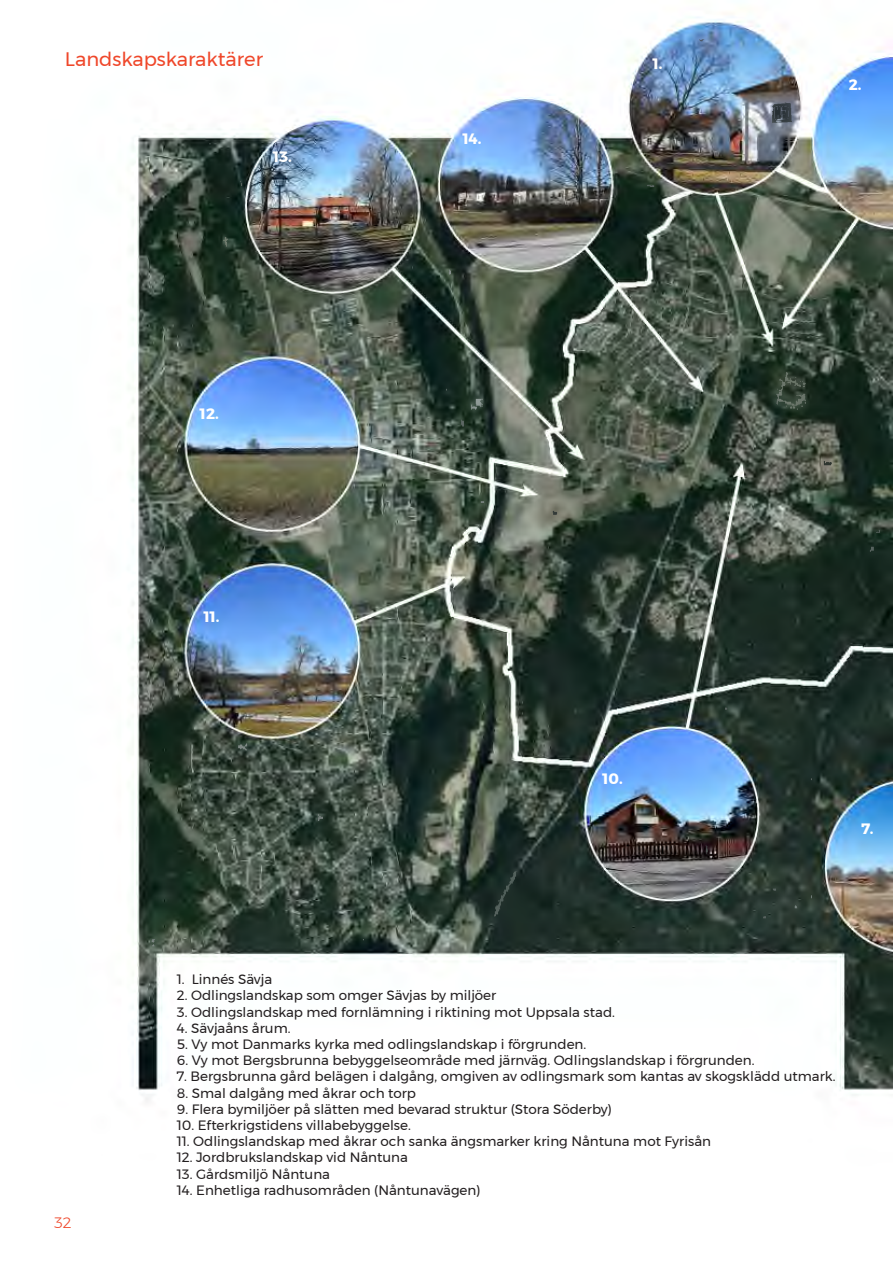
<style>
.page{position:relative;width:893px;height:1263px;background:#fff}
.page>*{position:absolute;margin:0;border:0;box-sizing:border-box;transform-origin:0 0}
.rubrik3{font:19.5px "Montserrat";color:#ef472a}
.t1{font:700 15px "Montserrat";color:#fff}
.t2{font:300 15px "Montserrat";color:#ef472a}
.t3{font:13.5px "Montserrat";color:#231f20}
</style>
<div class="page">
<img style="left:131px;top:17px;width:762px;height:1085px">
<p class="rubrik3" style="left:65px;top:44px;width:200px">Landskapskaraktärer</p>
<p class="t1" style="left:273px;top:145px;width:20px">13.</p>
<p class="t1" style="left:463px;top:127px;width:20px">14.</p>
<p class="t1" style="left:653px;top:52px;width:11px">1.</p>
<p class="t1" style="left:849px;top:73px;width:14px">2.</p>
<p class="t2" style="left:54px;top:1211px;width:19px">32</p>
<p class="t1" style="left:200px;top:402px;width:20px">12.</p>
<p class="t1" style="left:204px;top:605px;width:17px">11.</p>
<p class="t1" style="left:602px;top:767px;width:22px">10.</p>
<p class="t1" style="left:861px;top:816px;width:13px">7.</p>
<p class="t3" style="left:177px;top:969px;width:97px">1. Linnés Sävja</p>
<p class="t3" style="left:177px;top:985px;width:321px">2. Odlingslandskap som omger Sävjas by miljöer</p>
<p class="t3" style="left:177px;top:1001px;width:440px">3. Odlingslandskap med fornlämning i riktining mot Uppsala stad.</p>
<p class="t3" style="left:177px;top:1018px;width:115px">4. Sävjaåns årum.</p>
<p class="t3" style="left:177px;top:1034px;width:411px">5. Vy mot Danmarks kyrka med odlingslandskap i förgrunden.</p>
<p class="t3" style="left:177px;top:1050px;width:579px">6. Vy mot Bergsbrunna bebyggelseområde med järnväg. Odlingslandskap i förgrunden.</p>
<p class="t3" style="left:177px;top:1066px;width:660px">7. Bergsbrunna gård belägen i dalgång, omgiven av odlingsmark som kantas av skogsklädd utmark.</p>
<p class="t3" style="left:177px;top:1082px;width:241px">8. Smal dalgång med åkrar och torp</p>
<p class="t3" style="left:177px;top:1099px;width:437px">9. Flera bymiljöer på slätten med bevarad struktur (Stora Söderby)</p>
<p class="t3" style="left:177px;top:1115px;width:235px">10. Efterkrigstidens villabebyggelse.</p>
<p class="t3" style="left:177px;top:1131px;width:536px">11. Odlingslandskap med åkrar och sanka ängsmarker kring Nåntuna mot Fyrisån</p>
<p class="t3" style="left:177px;top:1147px;width:233px">12. Jordbrukslandskap vid Nåntuna</p>
<p class="t3" style="left:177px;top:1163px;width:155px">13. Gårdsmiljö Nåntuna</p>
<p class="t3" style="left:177px;top:1180px;width:305px">14. Enhetliga radhusområden (Nåntunavägen)</p>
</div>
